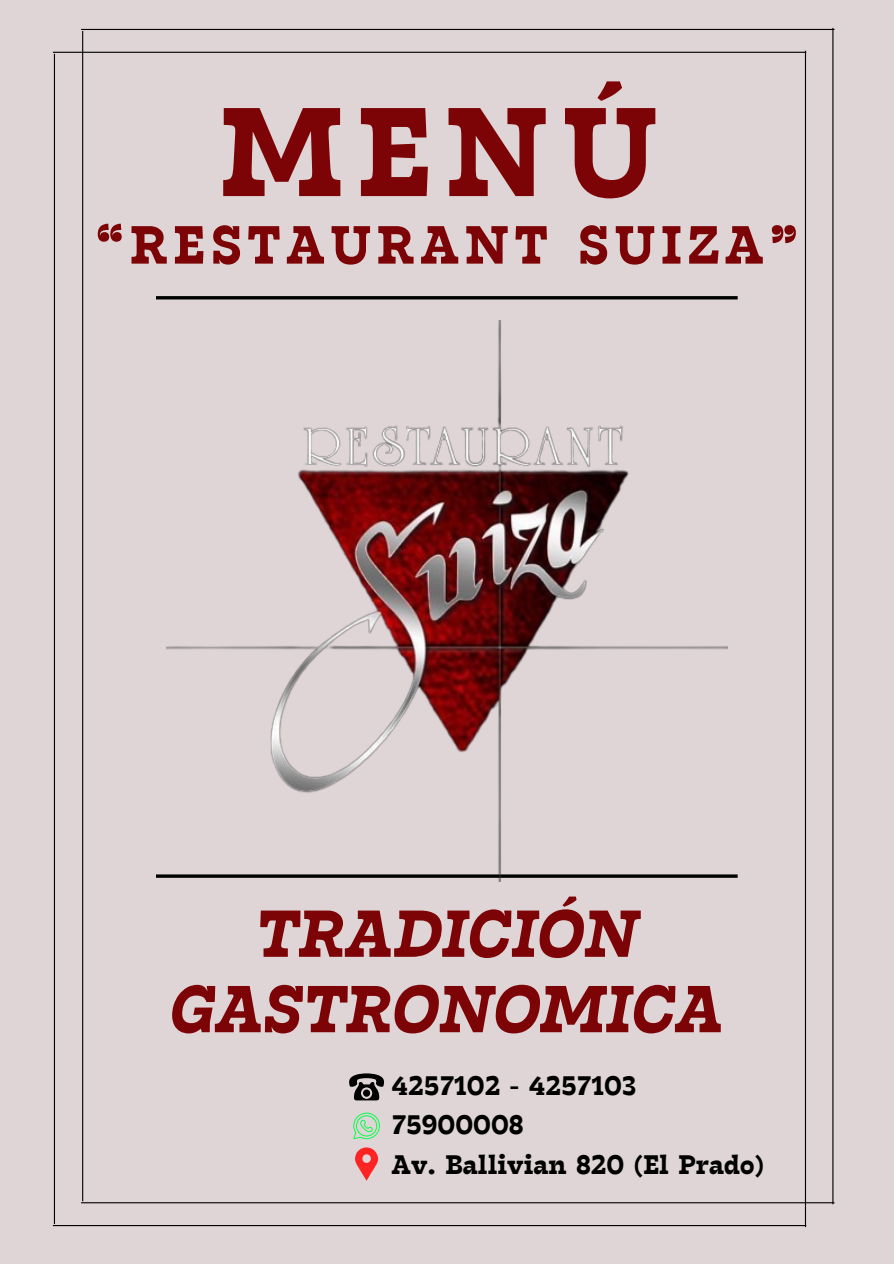
<style>
.page{position:relative;width:894px;height:1264px;background:#fff}
.page>*{position:absolute;margin:0;border:0;box-sizing:border-box;transform-origin:0 0}
.t1{font:700 135.9px "Tarif";color:#7d0406}
.t2{font:italic 700 71.4px/75.4px "Tarif";color:#7d0406;text-align:center}
.t3{font:700 57.9px "Tarif";letter-spacing:.095em;color:#7d0406}
.t4{font:700 28.95px "Tarif";color:#000}
</style>
<div class="page">
<div style="left:0;top:0;width:893px;height:1263px;background:#dfd5d6"></div>
<hr style="left:156px;top:296px;width:581px;height:3px;background:#000">
<hr style="left:156px;top:874px;width:581px;height:3px;background:#000">
<hr style="left:81px;top:29px;width:753px;height:1px;background:#000">
<hr style="left:53px;top:52px;width:753px;height:1px;background:#000">
<hr style="left:81px;top:1202px;width:753px;height:1px;background:#000">
<hr style="left:53px;top:1224px;width:753px;height:2px;background:#000">
<hr style="left:82px;top:31px;width:1px;height:1170px;background:#000">
<hr style="left:54px;top:54px;width:1px;height:1169px;background:#000">
<hr style="left:832px;top:28px;width:1px;height:1176px;background:#000">
<hr style="left:804px;top:51px;width:1px;height:1176px;background:#000">
<img style="left:166px;top:321px;width:561px;height:560px">
<svg style="left:349px;top:1073px;width:35px;height:27px"></svg>
<svg style="left:353px;top:1112px;width:27px;height:27px"></svg>
<svg style="left:355px;top:1147px;width:23px;height:33px"></svg>
<h3 class="t1" style="left:219px;top:74px;width:440px">MENÚ</h3>
<p class="t3" style="left:95px;top:211px;width:704px">“RESTAURANT SUIZA”</p>
<h2 class="t2" style="left:170px;top:897px;width:555px">TRADICIÓN<br>GASTRONOMICA</h2>
<p class="t4" style="left:391px;top:1068px;width:246px">4257102 - 4257103</p>
<p class="t4" style="left:391px;top:1108px;width:134px">75900008</p>
<p class="t4" style="left:391px;top:1147px;width:373px">Av. Ballivian 820 (El Prado)</p>
</div>
